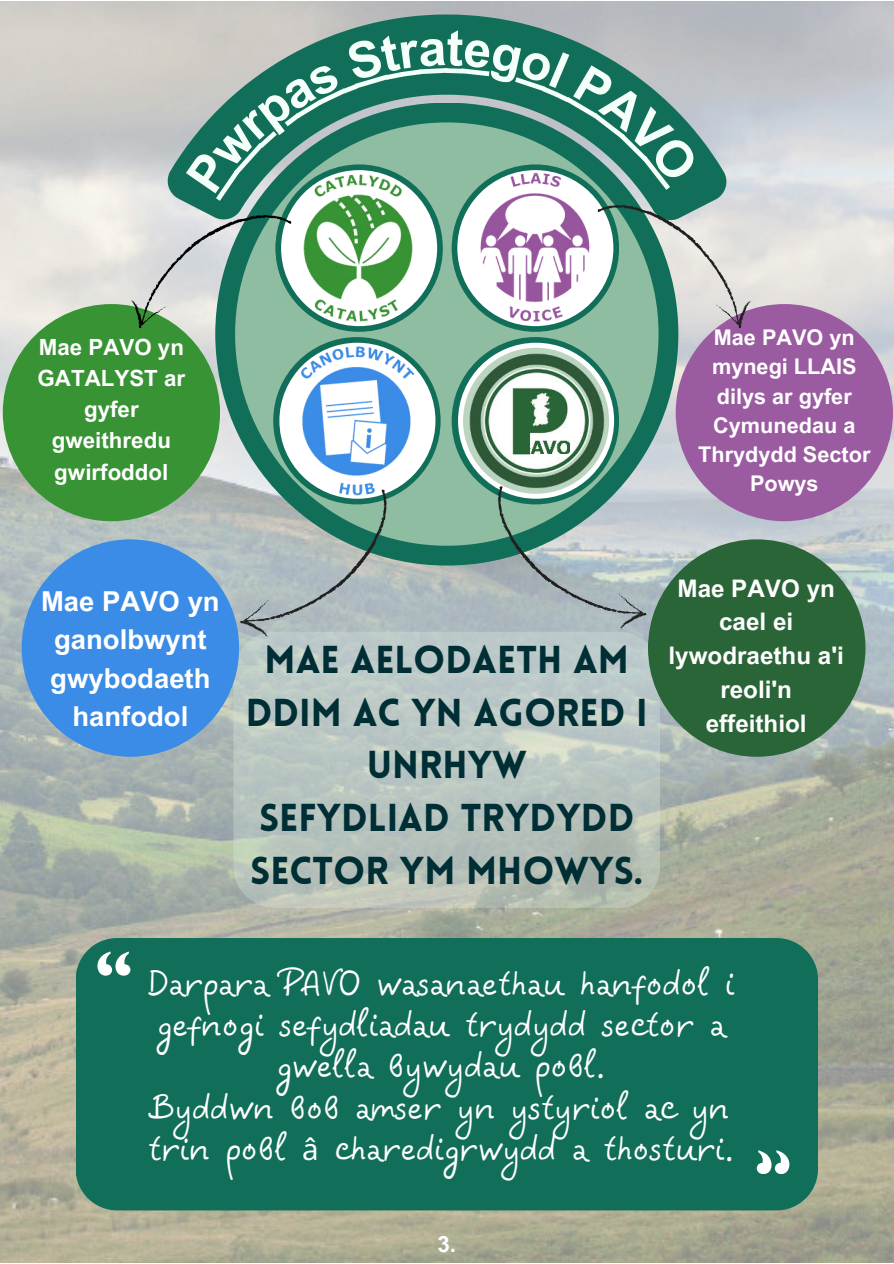
<style>
.page{position:relative;width:894px;height:1264px;background:#fff}
.page>*{position:absolute;margin:0;border:0;box-sizing:border-box;transform-origin:0 0}
.t1{font:900 37.95px/52.7px "Lovelo";color:#002e35;text-align:center}
.t2{font:29.55px/41.2px "Veles";color:#fff;text-align:center}
.t3{font:700 27.45px/38.4px "Arial MT Pro";color:#fff;text-align:center}
.t4{font:700 24.15px/33.9px "Arial MT Pro";color:#fff;text-align:center}
.t5{font:700 22.5px "Arial MT Pro";color:#fff}
.t6{font:700 22.35px/31.2px "Arial MT Pro";color:#fff;text-align:center}
.t7{font:700 21.6px/29.2px "Arial MT Pro";color:#fff;text-align:center}
.s1{font-family:"Noto Sans"}
</style>
<div class="page">
<img style="left:0;top:1px;width:893px;height:1261px">
<div style="left:675px;top:304px;width:217px;height:217px;background:#9a5ba0;border-radius:50%"></div>
<svg style="left:168px;top:15px;width:558px;height:14px;background:#96aca8"></svg>
<div style="left:215px;top:103px;width:463px;height:462px;background:#116f59;border-radius:50%"></div>
<div style="left:235px;top:122px;width:423px;height:423px;background:#8ebda2;border-radius:50%"></div>
<div style="left:273px;top:337px;width:167px;height:167px;background:#116f59;border-radius:50%"></div>
<div style="left:279px;top:343px;width:156px;height:156px;background:#fff;border-radius:50%"></div>
<img style="left:299px;top:346px;width:116px;height:149px">
<svg style="left:451px;top:337px;width:168px;height:167px;background:#1c7660"></svg>
<div style="left:458px;top:343px;width:156px;height:156px;background:#fff;border-radius:50%"></div>
<img style="left:463px;top:348px;width:146px;height:146px;border-radius:50%">
<img style="left:530px;top:440px;width:39px;height:14px">
<svg style="left:529px;top:440px;width:3px;height:8px"></svg>
<div style="left:3px;top:304px;width:217px;height:217px;background:#389334;border-radius:50%"></div>
<svg style="left:233px;top:631px;width:426px;height:276px;background:#b9c5c0"></svg>
<div style="left:647px;top:539px;width:218px;height:217px;background:#2a6537;border-radius:50%"></div>
<div style="left:76px;top:938px;width:741px;height:272px;background:#116f59;border-radius:42px"></div>
<svg style="left:97px;top:951px;width:33px;height:24px"></svg>
<svg style="left:756px;top:1150px;width:33px;height:23px"></svg>
<div style="left:22px;top:539px;width:217px;height:217px;background:#3b8ce7;border-radius:50%"></div>
<svg style="left:240px;top:489px;width:146px;height:148px"></svg>
<svg style="left:497px;top:485px;width:149px;height:144px"></svg>
<svg style="left:131px;top:29px;width:619px;height:299px"></svg>
<p class="t6" style="left:38px;top:332px;width:149px">Mae PAVO yn<br>GATALYST ar gyfer gweithredu gwirfoddol</p>
<p class="t7" style="left:698px;top:323px;width:174px">Mae PAVO yn mynegi LLAIS dilys ar gyfer<br>Cymunedau a<br>Thrydydd Sector<br>Powys</p>
<p class="t3" style="left:41px;top:583px;width:180px">Mae PAVO yn ganolbwynt gwybodaeth hanfodol</p>
<p class="t1" style="left:246px;top:634px;width:403px">MAE AELODAETH AM<br>DDIM AC YN AGORED I<br>UNRHYW<br>SEFYDLIAD TRYDYDD<br>SECTOR YM MHOWYS.</p>
<p class="t4" style="left:668px;top:572px;width:177px">Mae PAVO yn cael ei lywodraethu a'i reoli'n effeithiol</p>
<p class="t2" style="left:148px;top:964px;width:588px">Darpara PAVO wasanaethau hanfodol i gefnogi sefydliadau trydydd sector a gwella bywydau pobl.<br>Byddwn bob amser yn ystyriol ac yn trin pobl <span class="s1">â</span> charedigrwydd a thosturi.</p>
<p class="t5" style="left:437px;top:1231px;width:20px">3.</p>
</div>
